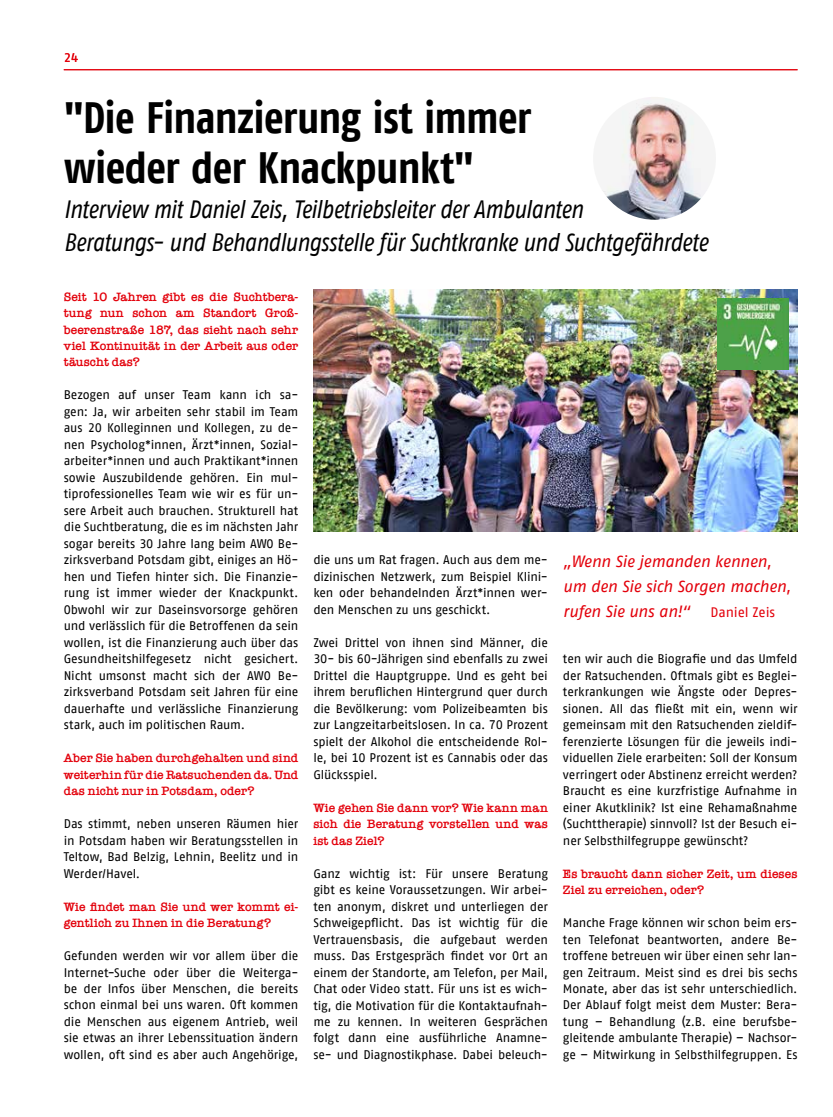
<style>
.page{position:relative;width:833px;height:1117px;background:#fff}
.page>*{position:absolute;margin:0;border:0;box-sizing:border-box;transform-origin:0 0}
.t1{font:700 43.75px/50px "AWO Fago Cond";letter-spacing:-.015em;color:#000}
.t2{font:italic 25px/33px "AWO Fago Cond";letter-spacing:-.015em;color:#000}
.t3{font:italic 16.25px/25px "AWO Fago Office";letter-spacing:-.02em;color:#e3000b}
.t4{font:13.75px "AWO Fago Office";letter-spacing:-.01em;color:#e3000b}
.t5{font:12.5px/16.5px "AWO Fago Office";letter-spacing:-.015em;color:#000;text-align:justify}
.t6{font:600 12.5px/16.5px "American Typewriter";letter-spacing:-.005em;color:#e3000b;text-align:justify}
.t7{font:12.5px "AWO Fago Office";color:#e3000b}
</style>
<div class="page">
<hr style="left:64px;top:69px;width:733px;height:1px;background:#e3000b">
<img style="left:313px;top:289px;width:484px;height:242px">
<img style="left:602px;top:97px;width:106px;height:123px">
<img style="left:718px;top:298px;width:70px;height:71px">
<p class="t7" style="left:64px;top:50px;width:16px">24</p>
<h1 class="t1" style="left:64px;top:92px;width:469px">"Die Finanzierung ist immer wieder der Knackpunkt"</h1>
<h2 class="t2" style="left:64px;top:192px;width:645px">Interview mit Daniel Zeis, Teilbetriebsleiter der Ambulanten<br>Beratungs- und Behandlungsstelle für Suchtkranke und Suchtgefährdete</h2>
<p class="t6" style="left:64px;top:288px;width:236px">Seit 10 Jahren gibt es die Suchtbera&shy;tung nun schon am Standort Groß&shy;beerenstraße 187, das sieht nach sehr viel Kontinuität in der Arbeit aus oder täuscht das?</p>
<p class="t5" style="left:64px;top:386px;width:236px;text-align:left">Bezogen auf unser Team kann ich sa&shy;gen: Ja, wir arbeiten sehr stabil im Team aus 20 Kolleginnen und Kollegen, zu de&shy;nen Psycholog*innen, Ärzt*innen, Sozial&shy;arbeiter*innen und auch Praktikant*innen sowie Auszubildende gehören. Ein mul&shy;tiprofessionelles Team wie wir es für un&shy;sere Arbeit auch brauchen. Strukturell hat die Suchtberatung, die es im nächsten Jahr sogar bereits 30 Jahre lang beim AWO Be&shy;zirksverband Potsdam gibt, einiges an Hö&shy;hen und Tiefen hinter sich. Die Finanzie&shy;rung ist immer wieder der Knackpunkt.<br>Obwohl wir zur Daseinsvorsorge gehören und verlässlich für die Betroffenen da sein wollen, ist die Finanzierung auch über das Gesundheitshilfegesetz nicht gesichert.<br>Nicht umsonst macht sich der AWO Be&shy;zirksverband Potsdam seit Jahren für eine dauerhafte und verlässliche Finanzierung stark, auch im politischen Raum.</p>
<p class="t6" style="left:64px;top:749px;width:236px">Aber Sie haben durchgehalten und sind weiterhin für die Ratsuchenden da. Und das nicht nur in Potsdam, oder?</p>
<p class="t5" style="left:64px;top:815px;width:236px">Das stimmt, neben unseren Räumen hier in Potsdam haben wir Beratungsstellen in Teltow, Bad Belzig, Lehnin, Beelitz und in Werder/Havel.</p>
<p class="t6" style="left:64px;top:897px;width:236px">Wie findet man Sie und wer kommt ei&shy;gentlich zu Ihnen in die Beratung?</p>
<p class="t5" style="left:64px;top:947px;width:236px">Gefunden werden wir vor allem über die Internet-Suche oder über die Weiterga&shy;be der Infos über Menschen, die bereits schon einmal bei uns waren. Oft kommen die Menschen aus eigenem Antrieb, weil sie etwas an ihrer Lebenssituation ändern wollen, oft sind es aber auch Angehörige,</p>
<p class="t5" style="left:313px;top:551px;width:236px">die uns um Rat fragen. Auch aus dem me&shy;dizinischen Netzwerk, zum Beispiel Klini&shy;ken oder behandelnden Ärzt*innen wer&shy;den Menschen zu uns geschickt.</p>
<p class="t5" style="left:313px;top:634px;width:236px">Zwei Drittel von ihnen sind Männer, die 30- bis 60-Jährigen sind ebenfalls zu zwei Drittel die Hauptgruppe. Und es geht bei ihrem beruflichen Hintergrund quer durch die Bevölkerung: vom Polizeibeamten bis zur Langzeitarbeitslosen. In ca. 70 Prozent spielt der Alkohol die entscheidende Rol&shy;le, bei 10 Prozent ist es Cannabis oder das Glücksspiel.</p>
<p class="t6" style="left:313px;top:798px;width:236px">Wie gehen Sie dann vor? Wie kann man sich die Beratung vorstellen und was ist das Ziel?</p>
<p class="t5" style="left:313px;top:864px;width:236px">Ganz wichtig ist: Für unsere Beratung gibt es keine Voraussetzungen. Wir arbei&shy;ten anonym, diskret und unterliegen der Schweigepflicht. Das ist wichtig für die Vertrauensbasis, die aufgebaut werden muss. Das Erstgespräch findet vor Ort an einem der Standorte, am Telefon, per Mail, Chat oder Video statt. Für uns ist es wich&shy;tig, die Motivation für die Kontaktaufnah&shy;me zu kennen. In weiteren Gesprächen folgt dann eine ausführliche Anamne&shy;se- und Diagnostikphase. Dabei beleuch-</p>
<h3 class="t3" style="left:563px;top:548px;width:230px">„Wenn Sie jemanden kennen, um den Sie sich Sorgen machen, rufen Sie uns an!“</h3>
<p class="t4" style="left:710px;top:604px;width:66px">Daniel Zeis</p>
<p class="t5" style="left:563px;top:650px;width:236px">ten wir auch die Biografie und das Umfeld der Ratsuchenden. Oftmals gibt es Beglei&shy;terkrankungen wie Ängste oder Depres&shy;sionen. All das fließt mit ein, wenn wir gemeinsam mit den Ratsuchenden zieldif&shy;ferenzierte Lösungen für die jeweils indi&shy;viduellen Ziele erarbeiten: Soll der Konsum verringert oder Abstinenz erreicht werden?<br>Braucht es eine kurzfristige Aufnahme in einer Akutklinik? Ist eine Rehamaßnahme (Suchttherapie) sinnvoll? Ist der Besuch ei&shy;ner Selbsthilfegruppe gewünscht?</p>
<p class="t6" style="left:563px;top:864px;width:236px">Es braucht dann sicher Zeit, um dieses<br>Ziel zu erreichen, oder?</p>
<p class="t5" style="left:563px;top:914px;width:236px">Manche Frage können wir schon beim ers&shy;ten Telefonat beantworten, andere Be&shy;troffene betreuen wir über einen sehr lan&shy;gen Zeitraum. Meist sind es drei bis sechs Monate, aber das ist sehr unterschiedlich.<br>Der Ablauf folgt meist dem Muster: Bera&shy;tung – Behandlung (z.B. eine berufsbe&shy;gleitende ambulante Therapie) – Nachsor&shy;ge – Mitwirkung in Selbsthilfegruppen. Es</p>
</div>
